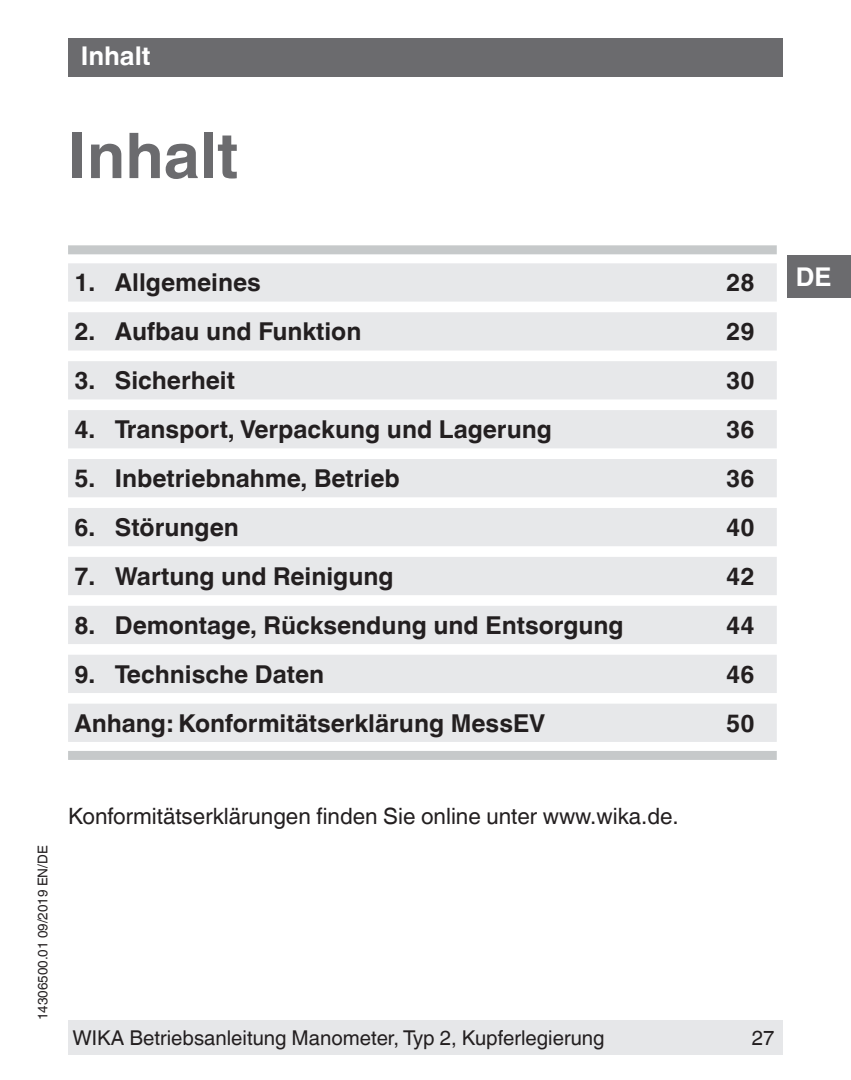
<style>
.page{position:relative;width:851px;height:1080px;background:#fff}
.page>*{position:absolute;margin:0;border:0;box-sizing:border-box;transform-origin:0 0}
.t1{font:700 63px "Helvetica World";color:#6b6b6e}
.t2{font:700 25.8px "Helvetica World";color:#fff}
.t3{font:700 24.6px "Helvetica World";color:#231f20}
.t4{font:22.5px "Helvetica World";color:#231f20}
.t5{font:20.4px "Helvetica World";color:#231f20}
.t6{font:13.5px "Helvetica World";color:#231f20}
</style>
<div class="page">
<div style="left:787px;top:255px;width:63px;height:43px;background:#6b6b6e"></div>
<div style="left:68px;top:38px;width:714px;height:39px;background:#6b6b6e"></div>
<div style="left:68px;top:1020px;width:714px;height:34px;background:#e6e7e9"></div>
<svg style="left:68px;top:245px;width:708px;height:515px"></svg>
<svg style="left:68px;top:263px;width:708px;height:479px;fill:#e7e8ea"></svg>
<p class="t2" style="left:81px;top:46px;width:71px">Inhalt</p>
<h1 class="t1" style="left:68px;top:132px;width:172px">Inhalt</h1>
<p class="t3" style="left:74px;top:273px;width:188px">1. Allgemeines</p>
<p class="t3" style="left:726px;top:273px;width:30px">28</p>
<p class="t3" style="left:74px;top:322px;width:288px">2. Aufbau und Funktion</p>
<p class="t3" style="left:726px;top:322px;width:30px">29</p>
<p class="t3" style="left:74px;top:371px;width:162px">3. Sicherheit</p>
<p class="t3" style="left:726px;top:371px;width:30px">30</p>
<p class="t3" style="left:74px;top:420px;width:479px">4. Transport, Verpackung und Lagerung</p>
<p class="t3" style="left:726px;top:420px;width:30px">36</p>
<p class="t3" style="left:74px;top:469px;width:327px">5. Inbetriebnahme, Betrieb</p>
<p class="t3" style="left:726px;top:469px;width:30px">36</p>
<p class="t3" style="left:74px;top:518px;width:166px">6. Störungen</p>
<p class="t3" style="left:726px;top:518px;width:30px">40</p>
<p class="t3" style="left:74px;top:567px;width:320px">7. Wartung und Reinigung</p>
<p class="t3" style="left:726px;top:567px;width:30px">42</p>
<p class="t3" style="left:74px;top:616px;width:550px">8. Demontage, Rücksendung und Entsorgung</p>
<p class="t3" style="left:726px;top:616px;width:30px">44</p>
<p class="t3" style="left:74px;top:665px;width:251px">9. Technische Daten</p>
<p class="t3" style="left:726px;top:665px;width:30px">46</p>
<p class="t3" style="left:74px;top:714px;width:472px">Anhang: Konformitätserklärung MessEV</p>
<p class="t3" style="left:726px;top:714px;width:30px">50</p>
<p class="t2" style="left:795px;top:262px;width:37px">DE</p>
<p class="t6" style="left:35px;top:1020px;width:177px;rotate:-90deg">14306500.01 09/2019 EN/DE</p>
<p class="t4" style="left:68px;top:803px;width:612px">Konformitätserklärungen finden Sie online unter www.wika.de.</p>
<p class="t5" style="left:72px;top:1030px;width:533px">WIKA Betriebsanleitung Manometer, Typ 2, Kupferlegierung</p>
<p class="t5" style="left:751px;top:1030px;width:24px">27</p>
</div>
